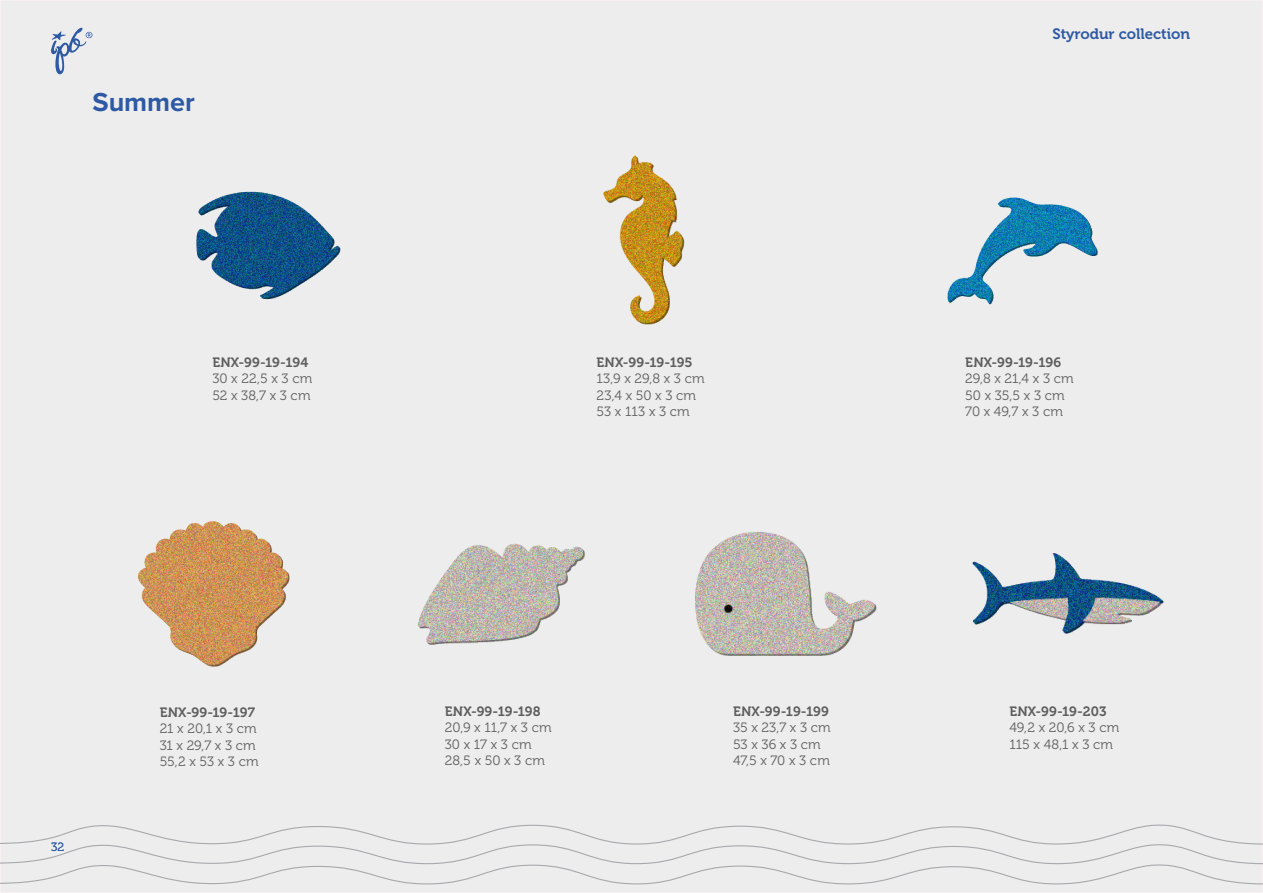
<style>
.page{position:relative;width:1263px;height:893px;background:#ededed}
.page>*{position:absolute;margin:0;border:0;box-sizing:border-box;transform-origin:0 0}
.Nazwa_katalogu_kolek{font:700 27px "Proxima Nova";color:#2e59a4}
.t1{font:15px "Museo 700";color:#2e59a4}
.Wymiary_produktu{font:13.5px "Museo 300";color:#5e5e5e}
.Kod_produktu{font:13.5px "Museo 700";letter-spacing:.005em;color:#5e5e5e}
.Kod_produktu-2{font:13.5px "Museo 300";letter-spacing:.015em;color:#5e5e5e}
.Wymiary_produktu-2{font:13.5px "Museo 700";letter-spacing:.01em;color:#5e5e5e}
.t2{font:12px "Museo 300";color:#2e59a4}
</style>
<div class="page">
<svg style="left:51px;top:28px;width:41px;height:46px"></svg>
<img style="left:196px;top:191px;width:145px;height:109px">
<img style="left:603px;top:155px;width:82px;height:170px">
<img style="left:947px;top:197px;width:151px;height:108px">
<img style="left:138px;top:521px;width:152px;height:146px">
<img style="left:417px;top:543px;width:168px;height:102px">
<img style="left:695px;top:531px;width:182px;height:125px">
<img style="left:972px;top:553px;width:192px;height:81px">
<svg style="left:0;top:820px;width:1263px;height:65px"></svg>
<p class="Nazwa_katalogu_kolek" style="left:92px;top:81px;width:104px">Summer</p>
<p class="Wymiary_produktu-2" style="left:212px;top:354px;width:97px">ENX-99-19-194</p>
<p class="Wymiary_produktu" style="left:212px;top:371px;width:101px">30 x 22,5 x 3 cm</p>
<p class="Wymiary_produktu" style="left:212px;top:388px;width:100px">52 x 38,7 x 3 cm</p>
<p class="t2" style="left:51px;top:840px;width:15px">32</p>
<p class="Kod_produktu" style="left:160px;top:705px;width:97px">ENX-99-19-197</p>
<p class="Wymiary_produktu" style="left:160px;top:721px;width:99px">21 x 20,1 x 3 cm</p>
<p class="Wymiary_produktu" style="left:160px;top:738px;width:98px">31 x 29,7 x 3 cm</p>
<p class="Wymiary_produktu" style="left:160px;top:754px;width:101px">55,2 x 53 x 3 cm</p>
<p class="Kod_produktu" style="left:597px;top:354px;width:97px">ENX-99-19-195</p>
<p class="Kod_produktu-2" style="left:597px;top:371px;width:109px">13,9 x 29,8 x 3 cm</p>
<p class="Kod_produktu-2" style="left:597px;top:388px;width:101px">23,4 x 50 x 3 cm</p>
<p class="Kod_produktu-2" style="left:597px;top:404px;width:95px">53 x 113 x 3 cm</p>
<p class="Kod_produktu" style="left:445px;top:704px;width:97px">ENX-99-19-198</p>
<p class="Wymiary_produktu" style="left:445px;top:720px;width:108px">20,9 x 11,7 x 3 cm</p>
<p class="Wymiary_produktu" style="left:445px;top:737px;width:88px">30 x 17 x 3 cm</p>
<p class="Wymiary_produktu" style="left:445px;top:753px;width:102px">28,5 x 50 x 3 cm</p>
<p class="Kod_produktu" style="left:733px;top:704px;width:97px">ENX-99-19-199</p>
<p class="Wymiary_produktu" style="left:733px;top:720px;width:99px">35 x 23,7 x 3 cm</p>
<p class="Wymiary_produktu" style="left:733px;top:737px;width:89px">53 x 36 x 3 cm</p>
<p class="Wymiary_produktu" style="left:733px;top:753px;width:98px">47,5 x 70 x 3 cm</p>
<p class="t1" style="left:1052px;top:25px;width:139px">Styrodur collection</p>
<p class="Kod_produktu" style="left:965px;top:354px;width:97px">ENX-99-19-196</p>
<p class="Wymiary_produktu" style="left:965px;top:371px;width:110px">29,8 x 21,4 x 3 cm</p>
<p class="Wymiary_produktu" style="left:965px;top:388px;width:101px">50 x 35,5 x 3 cm</p>
<p class="Wymiary_produktu" style="left:965px;top:404px;width:99px">70 x 49,7 x 3 cm</p>
<p class="Kod_produktu" style="left:1009px;top:704px;width:99px">ENX-99-19-203</p>
<p class="Wymiary_produktu" style="left:1009px;top:720px;width:112px">49,2 x 20,6 x 3 cm</p>
<p class="Wymiary_produktu" style="left:1009px;top:737px;width:105px">115 x 48,1 x 3 cm</p>
</div>
